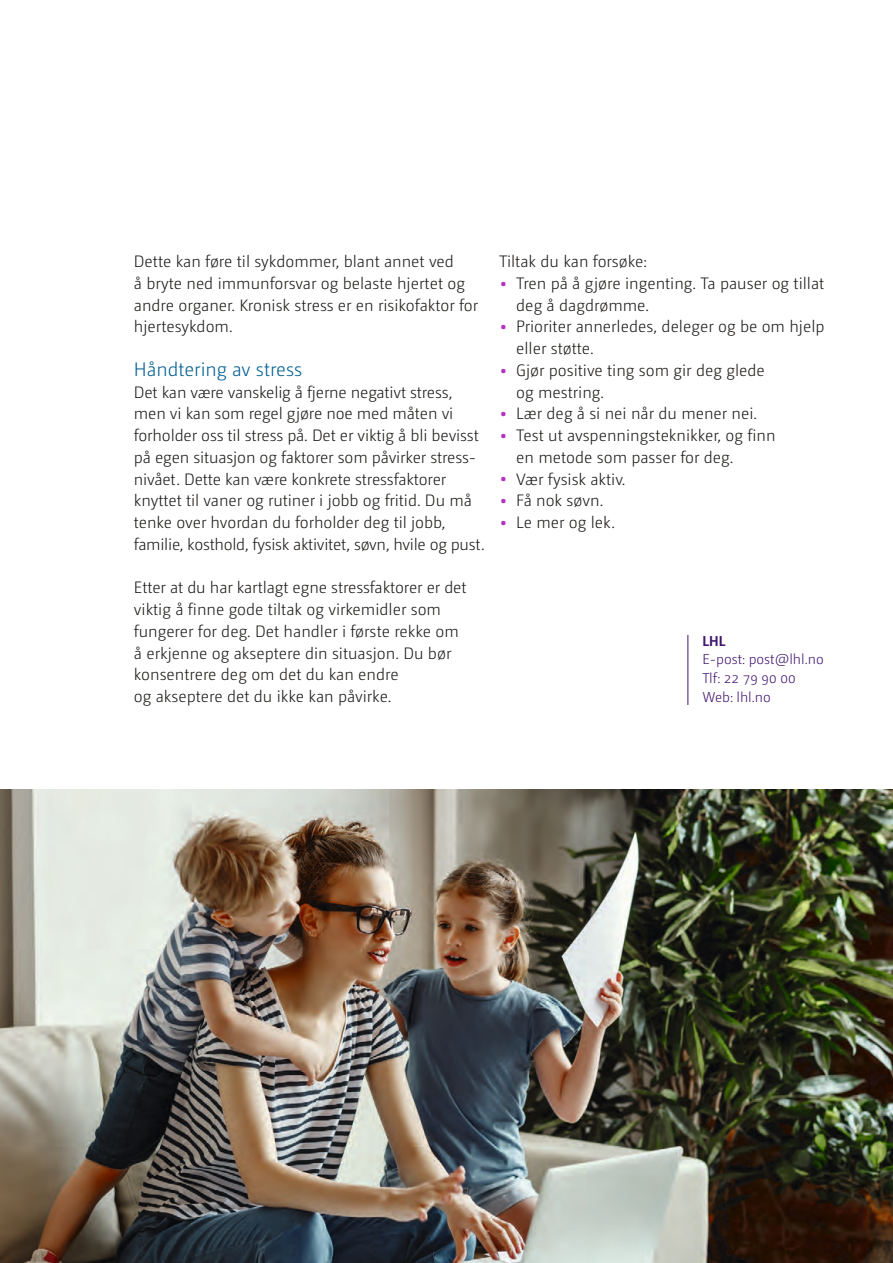
<style>
.page{position:relative;width:893px;height:1263px;background:#fff}
.page>*{position:absolute;margin:0;border:0;box-sizing:border-box;transform-origin:0 0}
.t1{font:300 19.5px "Camingo Dos Pro";color:#005e90}
.t2{font:300 16.5px/21.8px "Camingo Dos Pro";color:#1b1917}
.t3{font:300 14.25px/18.8px "Camingo Dos Pro";color:#3f146d}
.t4{font:700 14.25px "Camingo Dos Pro";color:#3f146d}
.s1{font-weight:700;font-size:19.5px;color:#b633c2}
</style>
<div class="page">
<img style="left:0;top:789px;width:893px;height:474px">
<hr style="left:688px;top:635px;width:1px;height:70px;background:#3f146d">
<p class="t2" style="left:134px;top:250px;width:346px">Dette kan føre til sykdommer, blant annet ved<br>å bryte ned immunforsvar og belaste hjertet og andre organer. Kronisk stress er en risikofaktor for hjertesykdom.</p>
<p class="t1" style="left:134px;top:358px;width:170px">Håndtering av stress</p>
<p class="t2" style="left:134px;top:381px;width:352px">Det kan være vanskelig å fjerne negativt stress, men vi kan som regel gjøre noe med måten vi forholder oss til stress på. Det er viktig å bli bevisst på egen situasjon og faktorer som påvirker stress&shy;nivået. Dette kan være konkrete stressfaktorer knyttet til vaner og rutiner i jobb og fritid. Du må tenke over hvordan du forholder deg til jobb, familie, kosthold, fysisk aktivitet, søvn, hvile og pust.</p>
<p class="t2" style="left:134px;top:577px;width:334px">Etter at du har kartlagt egne stressfaktorer er det viktig å finne gode tiltak og virkemidler som fungerer for deg. Det handler i første rekke om å erkjenne og akseptere din situasjon. Du bør konsentrere deg om det du kan endre<br>og akseptere det du ikke kan påvirke.</p>
<p class="t2" style="left:499px;top:250px;width:149px">Tiltak du kan forsøke:</p>
<p class="t2" style="left:516px;top:272px;width:310px;text-indent:-17px"><span class="s1">•</span> Tren på å gjøre ingenting. Ta pauser og tillat deg å dagdrømme.</p>
<p class="t2" style="left:516px;top:316px;width:310px;text-indent:-17px"><span class="s1">•</span> Prioriter annerledes, deleger og be om hjelp eller støtte.</p>
<p class="t2" style="left:516px;top:359px;width:250px;text-indent:-17px"><span class="s1">•</span> Gjør positive ting som gir deg glede og mestring.</p>
<p class="t2" style="left:499px;top:403px;width:260px"><span class="s1">•</span> Lær deg å si nei når du mener nei.</p>
<p class="t2" style="left:516px;top:424px;width:261px;text-indent:-17px"><span class="s1">•</span> Test ut avspenningsteknikker, og finn en metode som passer for deg.</p>
<p class="t2" style="left:499px;top:468px;width:128px"><span class="s1">•</span> Vær fysisk aktiv.</p>
<p class="t2" style="left:499px;top:490px;width:106px"><span class="s1">•</span> Få nok søvn.</p>
<p class="t2" style="left:499px;top:511px;width:117px"><span class="s1">•</span> Le mer og lek.</p>
<p class="t4" style="left:702px;top:632px;width:24px">LHL</p>
<p class="t3" style="left:702px;top:650px;width:123px">E-post: post@lhl.no<br>Tlf: 22 79 90 00<br>Web: lhl.no</p>
</div>
